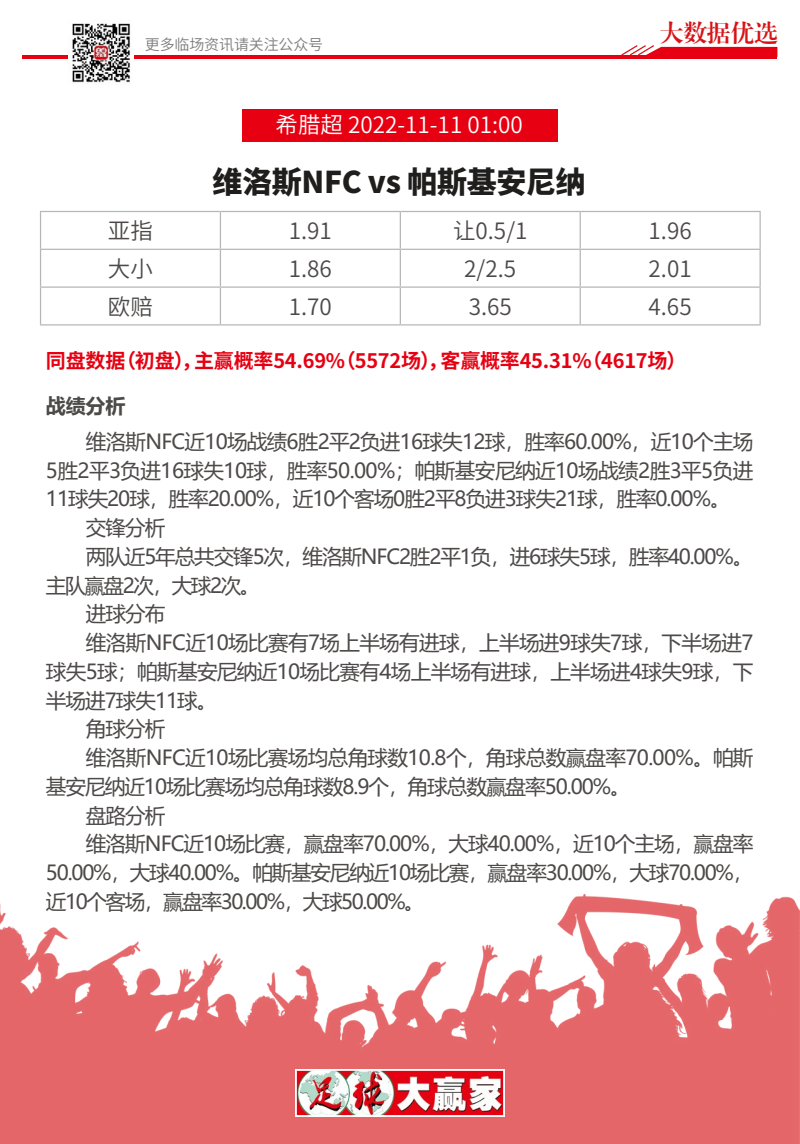
<style>
.page{position:relative;width:800px;height:1144px;background:#fff}
.page>*{position:absolute;margin:0;border:0;box-sizing:border-box;transform-origin:0 0}
.t1{font:900 30px "Noto Sans Hans";letter-spacing:-.01em;color:#1f1e1d}
.t2{font:23.75px "CT Biao Song SJ";letter-spacing:-.01em;color:#d61418}
.t3{font:600 22.5px "Noto Sans Hans";color:#4c4948}
.t4{font:600 22.5px "Noto Sans Hans";color:#fff}
.t5{font:20.62px "Microsoft Ya Hei";letter-spacing:-.045em;color:#4c4948}
.t6{font:20.62px "Microsoft Ya Hei";letter-spacing:-.07em;color:#4c4948}
.t7{font:700 20px "Noto Sans Hans";letter-spacing:-.01em;color:#e60012}
.t8{font:700 20px "Microsoft Ya Hei";color:#4c4948}
.t9{font:600 15px "Noto Sans Hans";letter-spacing:-.01em;color:#7d7d7d}
</style>
<div class="page">
<img style="left:0;top:892px;width:800px;height:252px">
<img style="left:298px;top:1072px;width:204px;height:42px">
<div style="left:295px;top:1069px;width:210px;height:48px;border:2px solid #fff"></div>
<hr style="left:22px;top:55px;width:755px;height:4px;background:#e60012">
<svg style="left:621px;top:45px;width:156px;height:10px"></svg>
<img style="left:68px;top:23px;width:66px;height:60px">
<hr style="left:40px;top:211px;width:180px;height:1px;background:#b5b6b6">
<hr style="left:40px;top:212px;width:1px;height:37px;background:#b5b6b6">
<hr style="left:220px;top:211px;width:180px;height:1px;background:#b5b6b6">
<hr style="left:220px;top:212px;width:1px;height:37px;background:#b5b6b6">
<hr style="left:400px;top:211px;width:180px;height:1px;background:#b5b6b6">
<hr style="left:400px;top:212px;width:1px;height:37px;background:#b5b6b6">
<hr style="left:580px;top:211px;width:181px;height:1px;background:#b5b6b6">
<hr style="left:580px;top:212px;width:1px;height:37px;background:#b5b6b6">
<hr style="left:760px;top:212px;width:1px;height:37px;background:#b5b6b6">
<hr style="left:40px;top:249px;width:180px;height:1px;background:#b5b6b6">
<hr style="left:40px;top:250px;width:1px;height:36px;background:#b5b6b6">
<hr style="left:220px;top:249px;width:180px;height:1px;background:#b5b6b6">
<hr style="left:220px;top:250px;width:1px;height:36px;background:#b5b6b6">
<hr style="left:400px;top:249px;width:180px;height:1px;background:#b5b6b6">
<hr style="left:400px;top:250px;width:1px;height:36px;background:#b5b6b6">
<hr style="left:580px;top:249px;width:181px;height:1px;background:#b5b6b6">
<hr style="left:580px;top:250px;width:1px;height:36px;background:#b5b6b6">
<hr style="left:760px;top:250px;width:1px;height:36px;background:#b5b6b6">
<hr style="left:40px;top:286px;width:180px;height:2px;background:#b5b6b6">
<hr style="left:40px;top:288px;width:1px;height:36px;background:#b5b6b6">
<hr style="left:220px;top:286px;width:180px;height:2px;background:#b5b6b6">
<hr style="left:220px;top:288px;width:1px;height:36px;background:#b5b6b6">
<hr style="left:400px;top:286px;width:180px;height:2px;background:#b5b6b6">
<hr style="left:400px;top:288px;width:1px;height:36px;background:#b5b6b6">
<hr style="left:580px;top:286px;width:181px;height:2px;background:#b5b6b6">
<hr style="left:580px;top:288px;width:1px;height:36px;background:#b5b6b6">
<hr style="left:760px;top:288px;width:1px;height:36px;background:#b5b6b6">
<hr style="left:40px;top:324px;width:180px;height:1px;background:#b5b6b6">
<hr style="left:220px;top:324px;width:180px;height:1px;background:#b5b6b6">
<hr style="left:400px;top:324px;width:180px;height:1px;background:#b5b6b6">
<hr style="left:580px;top:324px;width:181px;height:1px;background:#b5b6b6">
<div style="left:242px;top:109px;width:316px;height:33px;background:#e60012"></div>
<p class="t9" style="left:145px;top:36px;width:180px">更多临场资讯请关注公众号</p>
<p class="t4" style="left:276px;top:112px;width:249px">希腊超 2022-11-11 01:00</p>
<h1 class="t1" style="left:213px;top:165px;width:375px">维洛斯NFC vs 帕斯基安尼纳</h1>
<p class="t2" style="left:660px;top:21px;width:119px">大数据优选</p>
<p class="t3" style="left:108px;top:218px;width:46px">亚指</p>
<p class="t3" style="left:289px;top:218px;width:45px">1.91</p>
<p class="t3" style="left:453px;top:218px;width:76px">让0.5/1</p>
<p class="t3" style="left:649px;top:218px;width:45px">1.96</p>
<p class="t3" style="left:108px;top:256px;width:46px">大小</p>
<p class="t3" style="left:289px;top:256px;width:45px">1.86</p>
<p class="t3" style="left:464px;top:256px;width:53px">2/2.5</p>
<p class="t3" style="left:649px;top:256px;width:45px">2.01</p>
<p class="t3" style="left:108px;top:294px;width:46px">欧赔</p>
<p class="t3" style="left:289px;top:294px;width:45px">1.70</p>
<p class="t3" style="left:469px;top:294px;width:45px">3.65</p>
<p class="t3" style="left:649px;top:294px;width:45px">4.65</p>
<p class="t7" style="left:46px;top:349px;width:642px">同盘数据（初盘），主赢概率54.69%（5572场），客赢概率45.31%（4617场）</p>
<p class="t8" style="left:46px;top:391px;width:81px">战绩分析</p>
<p class="t5" style="left:86px;top:427px;width:669px">维洛斯NFC近10场战绩6胜2平2负进16球失12球，胜率60.00%，近10个主场</p>
<p class="t5" style="left:46px;top:456px;width:709px">5胜2平3负进16球失10球，胜率50.00%；帕斯基安尼纳近10场战绩2胜3平5负进</p>
<p class="t5" style="left:46px;top:485px;width:686px">11球失20球，胜率20.00%，近10个客场0胜2平8负进3球失21球，胜率0.00%。</p>
<p class="t5" style="left:86px;top:514px;width:81px">交锋分析</p>
<p class="t5" style="left:86px;top:542px;width:669px">两队近5年总共交锋5次，维洛斯NFC2胜2平1负，进6球失5球，胜率40.00%。</p>
<p class="t6" style="left:46px;top:571px;width:216px">主队赢盘2次，大球2次。</p>
<p class="t5" style="left:86px;top:600px;width:81px">进球分布</p>
<p class="t5" style="left:86px;top:629px;width:669px">维洛斯NFC近10场比赛有7场上半场有进球，上半场进9球失7球，下半场进7</p>
<p class="t5" style="left:46px;top:657px;width:709px">球失5球；帕斯基安尼纳近10场比赛有4场上半场有进球，上半场进4球失9球，下</p>
<p class="t5" style="left:46px;top:686px;width:173px">半场进7球失11球。</p>
<p class="t5" style="left:86px;top:715px;width:81px">角球分析</p>
<p class="t5" style="left:86px;top:744px;width:669px">维洛斯NFC近10场比赛场均总角球数10.8个，角球总数赢盘率70.00%。帕斯</p>
<p class="t5" style="left:46px;top:772px;width:586px">基安尼纳近10场比赛场均总角球数8.9个，角球总数赢盘率50.00%。</p>
<p class="t5" style="left:86px;top:801px;width:81px">盘路分析</p>
<p class="t5" style="left:86px;top:830px;width:669px">维洛斯NFC近10场比赛，赢盘率70.00%，大球40.00%，近10个主场，赢盘率</p>
<p class="t5" style="left:46px;top:859px;width:709px">50.00%，大球40.00%。帕斯基安尼纳近10场比赛，赢盘率30.00%，大球70.00%，</p>
<p class="t6" style="left:46px;top:887px;width:380px">近10个客场，赢盘率30.00%，大球50.00%。</p>
</div>
